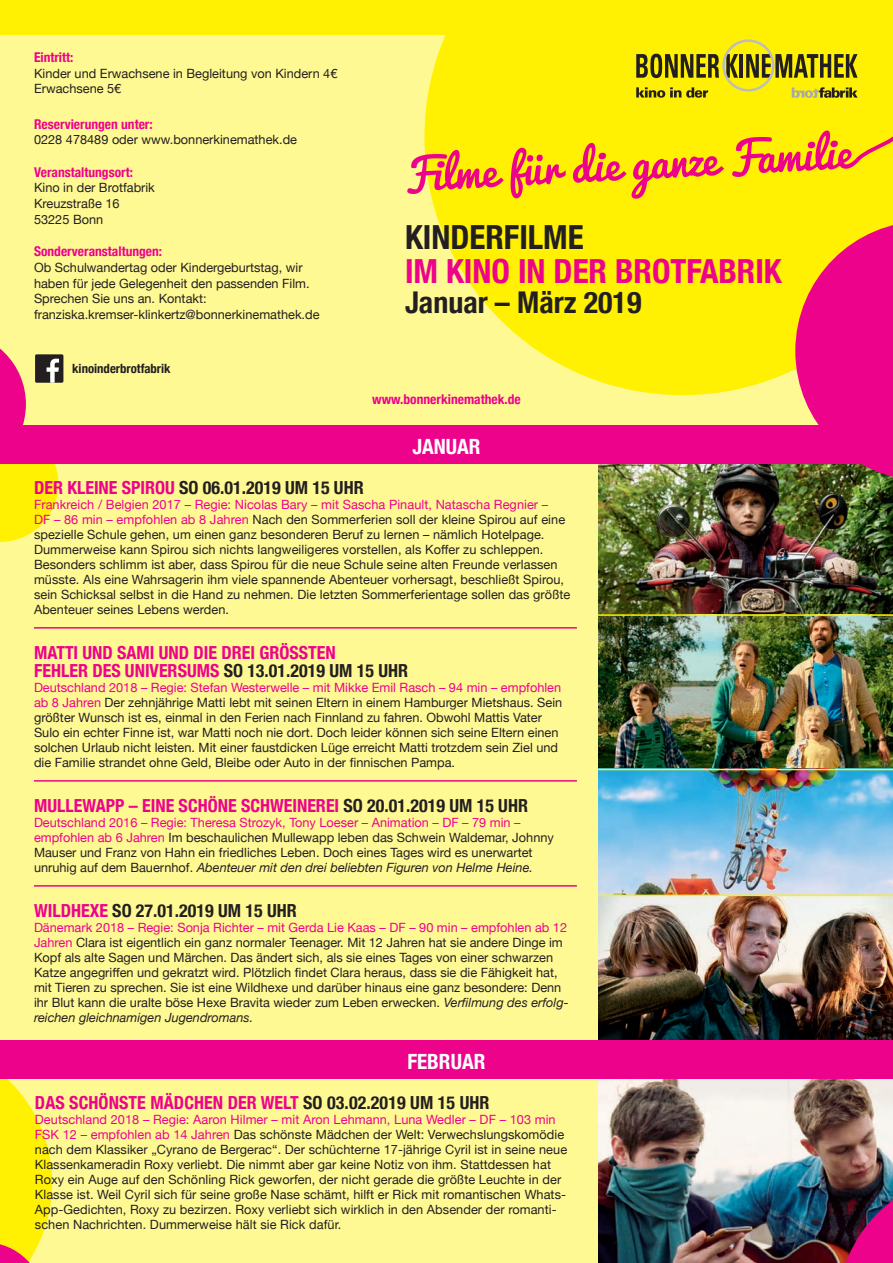
<style>
.page{position:relative;width:893px;height:1263px;background:#fff994}
.page>*{position:absolute;margin:0;border:0;box-sizing:border-box;transform-origin:0 0}
.t1{font:700 condensed 33.15px "Helvetica Neue";color:#ed028c}
.t2{font:700 condensed 33.15px "Helvetica Neue";color:#231f20}
.t3{font:700 condensed 30px "Helvetica Neue";color:#231f20}
.t4{font:700 condensed 21px "Helvetica Neue";color:#fff}
.t5{font:700 condensed 18px/18px "Helvetica Neue";color:#ed028c}
.t6{font:700 condensed 18px "Helvetica Neue";color:#231f20}
.t7{font:700 condensed 13.5px "Helvetica Neue";color:#ed028c}
.t8{font:12.75px/15px "Helvetica Neue";color:#231f20}
.t9{font:700 condensed 12.75px "Helvetica Neue";color:#231f20}
.s1{color:#ed028c}
.s2{color:#231f20}
.s3{font-style:italic}
</style>
<div class="page">
<img style="left:598px;top:463px;width:295px;height:577px">
<img style="left:598px;top:1078px;width:295px;height:185px">
<svg style="left:424px;top:34px;width:469px;height:361px"></svg>
<svg style="left:795px;top:221px;width:98px;height:260px;background:#e6366e"></svg>
<img style="left:838px;top:1174px;width:55px;height:89px">
<svg style="left:0;top:1078px;width:52px;height:185px"></svg>
<svg style="left:636px;top:54px;width:83px;height:24px;background:#7f7712"></svg>
<svg style="left:726px;top:54px;width:12px;height:24px"></svg>
<hr style="left:740px;top:54px;width:3px;height:24px;background:#231f20">
<svg style="left:746px;top:54px;width:111px;height:24px;background:#847c12"></svg>
<div style="left:722px;top:39px;width:52px;height:53px;border:3px solid #bcbdc0;border-radius:50%"></div>
<div style="left:35px;top:354px;width:28px;height:29px;background:#231f20;border-radius:2px"></div>
<svg style="left:0;top:348px;width:59px;height:194px"></svg>
<svg style="left:407px;top:87px;width:486px;height:112px;background:#fad317"></svg>
<div style="left:0;top:425px;width:893px;height:38px;background:#ed028c"></div>
<div style="left:0;top:0;width:893px;height:34px;background:#fff101"></div>
<hr style="left:598px;top:614px;width:295px;height:2px;background:#fff101">
<hr style="left:34px;top:627px;width:543px;height:2px;background:#ed028c">
<hr style="left:34px;top:780px;width:543px;height:2px;background:#ed028c">
<hr style="left:34px;top:885px;width:543px;height:2px;background:#ed028c">
<hr style="left:598px;top:895px;width:295px;height:1px;background:#fff101">
<hr style="left:598px;top:769px;width:295px;height:1px;background:#fff101">
<div style="left:0;top:1040px;width:893px;height:38px;background:#ed028c"></div>
<p class="t7" style="left:34px;top:46px;width:41px">Eintritt:</p>
<p class="t8" style="left:34px;top:66px;width:305px;line-height:15.8px">Kinder und Erwachsene in Begleitung von Kindern 4€<br>Erwachsene 5€</p>
<p class="t7" style="left:34px;top:113px;width:120px">Reservierungen unter:</p>
<p class="t8" style="left:34px;top:133px;width:265px">0228 478489 oder www.bonnerkinemathek.de</p>
<p class="t7" style="left:34px;top:161px;width:100px">Veranstaltungsort:</p>
<p class="t8" style="left:34px;top:181px;width:122px;line-height:15.8px">Kino in der Brotfabrik<br>Kreuzstraße 16<br>53225 Bonn</p>
<p class="t7" style="left:34px;top:240px;width:130px">Sonderveranstaltungen:</p>
<p class="t8" style="left:34px;top:260px;width:287px;line-height:15.8px">Ob Schulwandertag oder Kindergeburtstag, wir haben für jede Gelegenheit den passenden Film.<br>Sprechen Sie uns an. Kontakt: franziska.kremser-klinkertz@bonnerkinemathek.de</p>
<p class="t9" style="left:72px;top:358px;width:100px">kinoinderbrotfabrik</p>
<h1 class="t2" style="left:405px;top:209px;width:180px">KINDERFILME</h1>
<h1 class="t1" style="left:405px;top:243px;width:378px">IM KINO IN DER BROTFABRIK</h1>
<h2 class="t3" style="left:405px;top:277px;width:238px">Januar – März 2019</h2>
<p class="t7" style="left:372px;top:388px;width:150px">www.bonnerkinemathek.de</p>
<h3 class="t4" style="left:412px;top:430px;width:70px">JANUAR</h3>
<h3 class="t6" style="left:34px;top:472px;width:331px"><span class="s1">DER KLEINE SPIROU</span> SO 06.01.2019 UM 15 UHR</h3>
<p class="t8" style="left:34px;top:497px;width:538px"><span class="s1">Frankreich / Belgien 2017 – Regie: Nicolas Bary – mit Sascha Pinault, Natascha Regnier –<br>DF – 86 min – empfohlen ab 8 Jahren</span> Nach den Sommerferien soll der kleine Spirou auf eine spezielle Schule gehen, um einen ganz besonderen Beruf zu lernen – nämlich Hotelpage.<br>Dummerweise kann Spirou sich nichts langweiligeres vorstellen, als Koffer zu schleppen.<br>Besonders schlimm ist aber, dass Spirou für die neue Schule seine alten Freunde verlassen müsste. Als eine Wahrsagerin ihm viele spannende Abenteuer vorhersagt, beschließt Spirou, sein Schicksal selbst in die Hand zu nehmen. Die letzten Sommerferientage sollen das größte Abenteuer seines Lebens werden.</p>
<h3 class="t5" style="left:34px;top:642px;width:376px">MATTI UND SAMI UND DIE DREI GRÖSSTEN<br>FEHLER DES UNIVERSUMS <span class="s2">SO 13.01.2019 UM 15 UHR</span></h3>
<p class="t8" style="left:34px;top:680px;width:530px"><span class="s1">Deutschland 2018 – Regie: Stefan Westerwelle – mit Mikke Emil Rasch – 94 min – empfohlen ab 8 Jahren</span> Der zehnjährige Matti lebt mit seinen Eltern in einem Hamburger Mietshaus. Sein größter Wunsch ist es, einmal in den Ferien nach Finnland zu fahren. Obwohl Mattis Vater Sulo ein echter Finne ist, war Matti noch nie dort. Doch leider können sich seine Eltern einen solchen Urlaub nicht leisten. Mit einer faustdicken Lüge erreicht Matti trotzdem sein Ziel und die Familie strandet ohne Geld, Bleibe oder Auto in der finnischen Pampa.</p>
<h3 class="t5" style="left:34px;top:795px;width:495px">MULLEWAPP – EINE SCHÖNE SCHWEINEREI <span class="s2">SO 20.01.2019 UM 15 UHR</span></h3>
<p class="t8" style="left:34px;top:815px;width:521px"><span class="s1">Deutschland 2016 – Regie: Theresa Strozyk, Tony Loeser – Animation – DF – 79 min – empfohlen ab 6 Jahren</span> Im beschaulichen Mullewapp leben das Schwein Waldemar, Johnny Mauser und Franz von Hahn ein friedliches Leben. Doch eines Tages wird es unerwartet unruhig auf dem Bauernhof. <span class="s3">Abenteuer mit den drei beliebten Figuren von Helme Heine.</span></p>
<h3 class="t6" style="left:34px;top:895px;width:264px"><span class="s1">WILDHEXE</span> SO 27.01.2019 UM 15 UHR</h3>
<p class="t8" style="left:34px;top:920px;width:536px"><span class="s1">Dänemark 2018 – Regie: Sonja Richter – mit Gerda Lie Kaas – DF – 90 min – empfohlen ab 12<br>Jahren</span> Clara ist eigentlich ein ganz normaler Teenager. Mit 12 Jahren hat sie andere Dinge im Kopf als alte Sagen und Märchen. Das ändert sich, als sie eines Tages von einer schwarzen Katze angegriffen und gekratzt wird. Plötzlich findet Clara heraus, dass sie die Fähigkeit hat, mit Tieren zu sprechen. Sie ist eine Wildhexe und darüber hinaus eine ganz besondere: Denn ihr Blut kann die uralte böse Hexe Bravita wieder zum Leben erwecken. <span class="s3">Verfilmung des erfolg&shy;reichen gleichnamigen Jugendromans.</span></p>
<h3 class="t4" style="left:407px;top:1044px;width:80px">FEBRUAR</h3>
<h3 class="t5" style="left:35px;top:1092px;width:456px">DAS SCHÖNSTE MÄDCHEN DER WELT <span class="s2">SO 03.02.2019 UM 15 UHR</span></h3>
<p class="t8" style="left:35px;top:1113px;width:534px"><span class="s1">Deutschland 2018 – Regie: Aaron Hilmer – mit Aron Lehmann, Luna Wedler – DF – 103 min FSK 12 – empfohlen ab 14 Jahren</span> Das schönste Mädchen der Welt: Verwechslungskomödie nach dem Klassiker „Cyrano de Bergerac“. Der schüchterne 17-jährige Cyril ist in seine neue Klassenkameradin Roxy verliebt. Die nimmt aber gar keine Notiz von ihm. Stattdessen hat Roxy ein Auge auf den Schönling Rick geworfen, der nicht gerade die größte Leuchte in der Klasse ist. Weil Cyril sich für seine große Nase schämt, hilft er Rick mit romantischen Whats-App-Gedichten, Roxy zu bezirzen. Roxy verliebt sich wirklich in den Absender der romanti&shy;schen Nachrichten. Dummerweise hält sie Rick dafür.</p>
</div>
